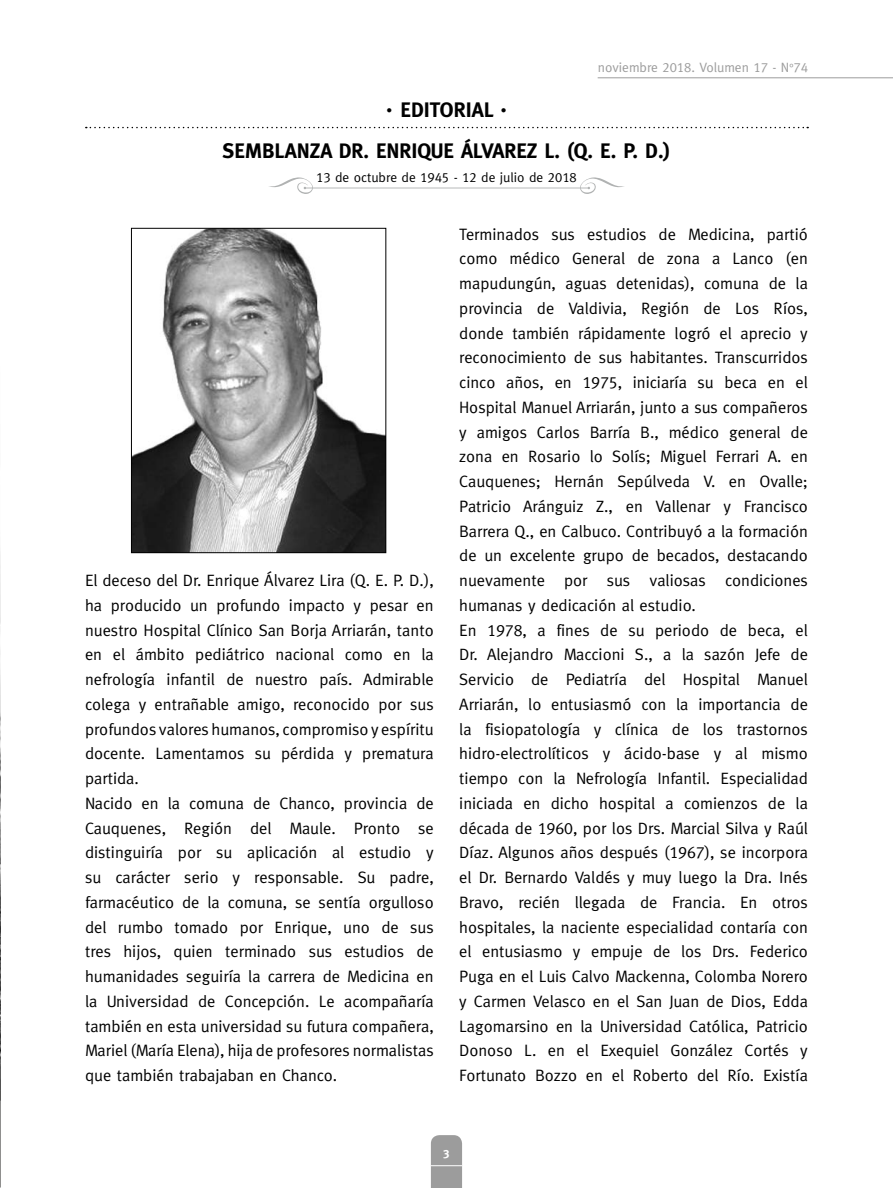
<style>
.page{position:relative;width:893px;height:1188px;background:#fff}
.page>*{position:absolute;margin:0;border:0;box-sizing:border-box;transform-origin:0 0}
.t1{font:700 21px/41.2px "Meta";color:#000;text-align:center}
.t2{font:16.5px/24.8px "Meta";color:#000}
.t3{font:13.5px "Meta";color:#000}
.t4{font:13.5px "Meta";color:#9c9c9c}
.t5{font:12px "Meta Plus Bold Caps";color:#fff}
.s1{font-family:"Meta Caps"}
.s2{font-family:"Meta Caps";font-size:10.5px}
</style>
<div class="page">
<img style="left:0;top:0;width:1px;height:1188px">
<div style="left:431px;top:1135px;width:31px;height:53px;background:#9c9c9c"></div>
<hr style="left:431px;top:1165px;width:31px;height:1px;background:#fff">
<hr style="left:598px;top:77px;width:295px;height:1px;background:#9c9c9c">
<svg style="left:86px;top:127px;width:722px;height:1px"></svg>
<svg style="left:269px;top:177px;width:355px;height:17px"></svg>
<img style="left:133px;top:230px;width:251px;height:321px">
<div style="left:131px;top:228px;width:255px;height:325px;border:1px solid #000"></div>
<p class="t4" style="left:598px;top:60px;width:211px">noviembre <span class="s1">2018.</span> Volumen <span class="s1">17</span> - <span class="s1">N</span><span class="s2">°</span><span class="s1">74</span></p>
<p class="t1" style="left:223px;top:89px;width:449px"><sup>.</sup> EDITORIAL <sup>.<br></sup>SEMBLANZA DR. ENRIQUE ÁLVAREZ L. (Q. E. P. D.)</p>
<p class="t3" style="left:316px;top:169px;width:262px"><span class="s1">13</span> de octubre de <span class="s1">1945 - 12</span> de julio de <span class="s1">2018</span></p>
<p class="t2" style="left:85px;top:568px;width:350px">El deceso del Dr. Enrique Álvarez Lira (Q. E. P. D.), ha producido un profundo impacto y pesar en nuestro Hospital Clínico San Borja Arriarán, tanto en el ámbito pediátrico nacional como en la nefrología infantil de nuestro país. Admirable colega y entrañable amigo, reconocido por sus profundos valores humanos, compromiso y espíritu docente. Lamentamos su pérdida y prematura partida.<br>Nacido en la comuna de Chanco, provincia de Cauquenes, Región del Maule. Pronto se distinguiría por su aplicación al estudio y su carácter serio y responsable. Su padre, farmacéutico de la comuna, se sentía orgulloso del rumbo tomado por Enrique, uno de sus tres hijos, quien terminado sus estudios de humanidades seguiría la carrera de Medicina en la Universidad de Concepción. Le acompañaría también en esta universidad su futura compañera, Mariel (María Elena), hija de profesores normalistas que también trabajaban en Chanco.</p>
<p class="t2" style="left:459px;top:221px;width:350px">Terminados sus estudios de Medicina, partió como médico General de zona a Lanco (en mapudungún, aguas detenidas), comuna de la provincia de Valdivia, Región de Los Ríos, donde también rápidamente logró el aprecio y reconocimiento de sus habitantes. Transcurridos cinco años, en <span class="s1">1975</span>, iniciaría su beca en el Hospital Manuel Arriarán, junto a sus compañeros y amigos Carlos Barría B., médico general de zona en Rosario lo Solís; Miguel Ferrari A. en Cauquenes; Hernán Sepúlveda V. en Ovalle; Patricio Aránguiz Z., en Vallenar y Francisco Barrera Q., en Calbuco. Contribuyó a la formación de un excelente grupo de becados, destacando nuevamente por sus valiosas condiciones humanas y dedicación al estudio.<br>En <span class="s1">1978</span>, a fines de su periodo de beca, el Dr. Alejandro Maccioni S., a la sazón Jefe de Servicio de Pediatría del Hospital Manuel Arriarán, lo entusiasmó con la importancia de la fisiopatología y clínica de los trastornos hidro-electrolíticos y ácido-base y al mismo tiempo con la Nefrología Infantil. Especialidad iniciada en dicho hospital a comienzos de la década de <span class="s1">1960</span>, por los Drs. Marcial Silva y Raúl Díaz. Algunos años después (<span class="s1">1967</span>), se incorpora el Dr. Bernardo Valdés y muy luego la Dra. Inés Bravo, recién llegada de Francia. En otros hospitales, la naciente especialidad contaría con el entusiasmo y empuje de los Drs. Federico Puga en el Luis Calvo Mackenna, Colomba Norero y Carmen Velasco en el San Juan de Dios, Edda Lagomarsino en la Universidad Católica, Patricio Donoso L. en el Exequiel González Cortés y Fortunato Bozzo en el Roberto del Río. Existía</p>
<p class="t5" style="left:443px;top:1147px;width:8px">3</p>
</div>
